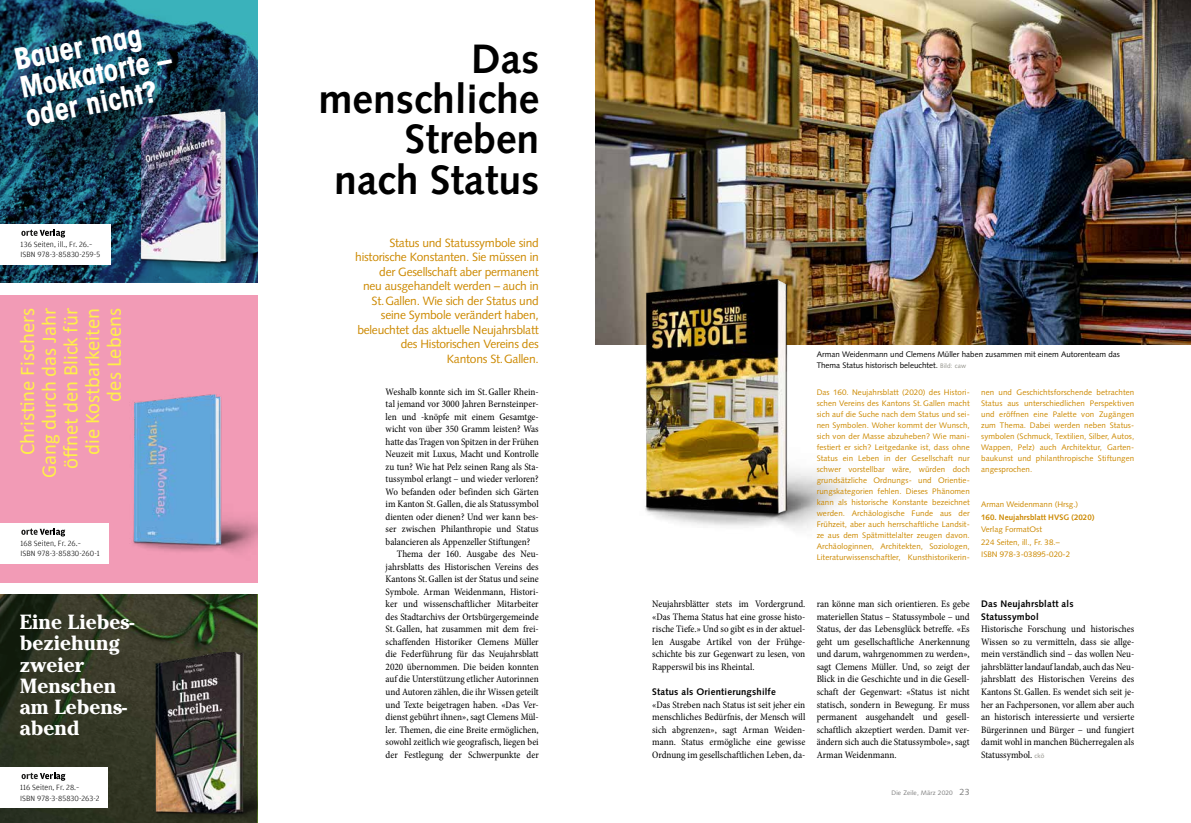
<style>
.page{position:relative;width:1191px;height:823px;background:#fff}
.page>*{position:absolute;margin:0;border:0;box-sizing:border-box;transform-origin:0 0}
.t1{font:700 41px/40px "Syntax LT Std";color:#000;text-align:right}
.t2{font:700 condensed 29px/28.9px "ITC Avant Garde Std";color:#fff}
.t3{font:20.8px/21.6px "Calibri";color:#fff048;text-align:right}
.t4{font:700 20.4px/21.1px "Cheltenham Std";color:#fff}
.t5{font:12px/14.5px "Syntax LT Std";letter-spacing:-.02em;color:#cc8900;text-align:right}
.t6{font:condensed 10px/12.5px "Minion Pro";color:#000;text-align:justify}
.t7{font:700 9.5px/12.5px "Syntax LT Std";letter-spacing:.02em;color:#000}
.t8{font:8px/11px "Syntax LT Std";letter-spacing:.01em;color:#cc8900;text-align:justify}
.t9{font:300 8px/10px "Amplitude";letter-spacing:.005em;color:#000}
.t10{font:8px/11px "Syntax LT Std";color:#000}
.t11{font:700 8px "Syntax LT Std";color:#cc8900}
.t12{font:6.5px "Syntax LT Std";letter-spacing:.02em;color:#7f7f7f}
.s1{font-size:6.5px;color:#919088}
.s2{font-family:"Syntax LT Std";font-stretch:normal;font-size:6.5px;color:#919088}
.s3{font-size:9px}
</style>
<div class="page">
<img style="left:595px;top:0;width:596px;height:344px">
<img style="left:639px;top:279px;width:236px;height:251px">
<img style="left:0;top:0;width:257px;height:279px">
<div style="left:0;top:224px;width:111px;height:41px;background:#fff"></div>
<svg style="left:21px;top:229px;width:44px;height:8px"></svg>
<img style="left:136px;top:109px;width:121px;height:168px">
<div style="left:0;top:295px;width:257px;height:287px;background:#f29bb6"></div>
<img style="left:133px;top:394px;width:124px;height:159px">
<div style="left:0;top:522px;width:108px;height:41px;background:#fff"></div>
<svg style="left:21px;top:528px;width:44px;height:8px"></svg>
<img style="left:0;top:594px;width:257px;height:228px">
<div style="left:0;top:766px;width:108px;height:41px;background:#fff"></div>
<img style="left:151px;top:652px;width:106px;height:170px">
<svg style="left:22px;top:772px;width:43px;height:8px"></svg>
<h2 class="t2" style="left:12px;top:45px;width:155px;rotate:-11deg">Bauer mag<br>Mokkatorte – oder nicht?</h2>
<p class="t9" style="left:21px;top:239px;width:81px">136 Seiten, ill., Fr. 26.–<br>ISBN 978-3-85830-259-5</p>
<h3 class="t3" style="left:16px;top:478px;width:172px;rotate:-90deg">Christine Fischers<br>Gang durch das Jahr öffnet den Blick für die Kostbarkeiten des Lebens</h3>
<p class="t9" style="left:21px;top:538px;width:81px">168 Seiten, Fr. 26.–<br>ISBN 978-3-85830-260-1</p>
<h3 class="t4" style="left:20px;top:611px;width:116px">Eine Liebes&shy;beziehung zweier<br>Menschen am Lebens&shy;abend</h3>
<p class="t9" style="left:20px;top:782px;width:81px">116 Seiten, Fr. 28.–<br>ISBN 978-3-85830-263-2</p>
<h1 class="t1" style="left:318px;top:39px;width:222px">Das menschliche<br>Streben nach Status</h1>
<p class="t5" style="left:355px;top:235px;width:185px">Status und Statussymbole sind historische Konstanten. Sie müssen in der Gesellschaft aber permanent<br>neu ausgehandelt werden – auch in<br>St.Gallen. Wie sich der Status und seine Symbole verändert haben, beleuchtet das aktuelle Neujahrsblatt des Historischen Vereins des<br>Kantons St.Gallen.</p>
<p class="t6" style="left:386px;top:385px;width:155px">Weshalb konnte sich im St.Galler Rhein-</p>
<p class="t6" style="left:386px;top:397px;width:155px">tal jemand vor 3000 Jahren Bernsteinper-</p>
<p class="t6" style="left:386px;top:410px;width:155px">len und -knöpfe mit einem Gesamtge-</p>
<p class="t6" style="left:386px;top:422px;width:155px">wicht von über 350 Gramm leisten? Was</p>
<p class="t6" style="left:386px;top:435px;width:155px">hatte das Tragen von Spitzen in der Frühen</p>
<p class="t6" style="left:386px;top:447px;width:155px">Neuzeit mit Luxus, Macht und Kontrolle</p>
<p class="t6" style="left:386px;top:460px;width:155px">zu tun? Wie hat Pelz seinen Rang als Sta-</p>
<p class="t6" style="left:386px;top:472px;width:155px">tussymbol erlangt – und wieder verloren?</p>
<p class="t6" style="left:386px;top:485px;width:155px">Wo befanden oder befinden sich Gärten</p>
<p class="t6" style="left:386px;top:497px;width:155px">im Kanton St.Gallen, die als Statussymbol</p>
<p class="t6" style="left:386px;top:510px;width:155px">dienten oder dienen? Und wer kann bes-</p>
<p class="t6" style="left:386px;top:522px;width:155px">ser zwischen Philanthropie und Status</p>
<p class="t6" style="left:386px;top:535px;width:146px">balancieren als Appenzeller Stiftungen?</p>
<p class="t6" style="left:397px;top:547px;width:143px">Thema der 160. Ausgabe des Neu-</p>
<p class="t6" style="left:386px;top:560px;width:155px">jahrsblatts des Historischen Vereins des</p>
<p class="t6" style="left:386px;top:572px;width:155px">Kantons St.Gallen ist der Status und seine</p>
<p class="t6" style="left:386px;top:585px;width:155px">Symbole. Arman Weidenmann, Histori-</p>
<p class="t6" style="left:386px;top:597px;width:155px">ker und wissenschaftlicher Mitarbeiter</p>
<p class="t6" style="left:386px;top:610px;width:155px">des Stadtarchivs der Ortsbürgergemeinde</p>
<p class="t6" style="left:386px;top:622px;width:155px">St.Gallen, hat zusammen mit dem frei-</p>
<p class="t6" style="left:386px;top:635px;width:155px">schaffenden Historiker Clemens Müller</p>
<p class="t6" style="left:386px;top:647px;width:155px">die Federführung für das Neujahrsblatt</p>
<p class="t6" style="left:386px;top:660px;width:155px">2020 übernommen. Die beiden konnten</p>
<p class="t6" style="left:386px;top:672px;width:155px">auf die Unterstützung etlicher Autorinnen</p>
<p class="t6" style="left:386px;top:685px;width:155px">und Autoren zählen, die ihr Wissen geteilt</p>
<p class="t6" style="left:386px;top:697px;width:155px">und Texte beigetragen haben. «Das Ver-</p>
<p class="t6" style="left:386px;top:710px;width:155px">dienst gebührt ihnen», sagt Clemens Mül-</p>
<p class="t6" style="left:386px;top:722px;width:155px">ler. Themen, die eine Breite ermöglichen,</p>
<p class="t6" style="left:386px;top:735px;width:155px">sowohl zeitlich wie geografisch, liegen bei</p>
<p class="t6" style="left:386px;top:747px;width:155px">der Festlegung der Schwerpunkte der</p>
<p class="t10" style="left:816px;top:348px;width:305px">Arman Weidenmann und Clemens Müller haben zusammen mit einem Autorenteam das<br>Thema Status historisch beleuchtet. <span class="s1">Bild: caw</span></p>
<p class="t8" style="left:816px;top:386px;width:155px">Das 160. Neujahrsblatt (2020) des Histori&shy;schen Vereins des Kantons St. Gallen macht sich auf die Suche nach dem Status und sei&shy;nen Symbolen. Woher kommt der Wunsch, sich von der Masse abzuheben? Wie mani&shy;festiert er sich? Leitgedanke ist, dass ohne Status ein Leben in der Gesellschaft nur schwer vorstellbar wäre, würden doch grundsätzliche Ordnungs- und Orientie&shy;rungskategorien fehlen. Dieses Phänomen kann als historische Konstante bezeichnet werden. Archäologische Funde aus der Frühzeit, aber auch herrschaftliche Landsit&shy;ze aus dem Spätmittelalter zeugen davon.<br>Archäologinnen, Architekten, Soziologen, Literaturwissenschaftler, Kunsthistorikerin-</p>
<p class="t8" style="left:981px;top:387px;width:155px">nen und Geschichtsforschende betrachten Status aus unterschiedlichen Perspektiven und eröffnen eine Palette von Zugängen zum Thema. Dabei werden neben Status&shy;symbolen (Schmuck, Textilien, Silber, Autos, Wappen, Pelz) auch Architektur, Garten&shy;baukunst und philanthropische Stiftungen angesprochen.</p>
<p class="t8" style="left:981px;top:498px;width:99px">Arman Weidenmann (Hrsg.)</p>
<p class="t11" style="left:981px;top:512px;width:115px">160. Neujahrsblatt HVSG (2020)</p>
<p class="t8" style="left:981px;top:523px;width:90px;line-height:12.5px;text-align:left">Verlag FormatOst<br>224 Seiten, ill., Fr. 38.–<br>ISBN 978-3-03895-020-2</p>
<p class="t6" style="left:652px;top:597px;width:155px">Neujahrsblätter stets im Vordergrund. «Das Thema Status hat eine grosse histo&shy;rische Tiefe.» Und so gibt es in der aktuel&shy;len Ausgabe Artikel von der Frühge&shy;schichte bis zur Gegenwart zu lesen, von Rapperswil bis ins Rheintal.</p>
<p class="t7" style="left:652px;top:685px;width:125px">Status als Orientierungshilfe</p>
<p class="t6" style="left:652px;top:697px;width:155px">«Das Streben nach Status ist seit jeher ein menschliches Bedürfnis, der Mensch will sich abgrenzen», sagt Arman Weiden&shy;mann. Status ermögliche eine gewisse Ordnung im gesellschaftlichen Leben, da-</p>
<p class="t6" style="left:816px;top:597px;width:155px">ran könne man sich orientieren. Es gebe materiellen Status – Statussymbole – und Status, der das Lebensglück betreffe. «Es geht um gesellschaftliche Anerkennung und darum, wahrgenommen zu werden», sagt Clemens Müller. Und, so zeigt der Blick in die Geschichte und in die Gesell&shy;schaft der Gegenwart: «Status ist nicht statisch, sondern in Bewegung. Er muss permanent ausgehandelt und gesell&shy;schaftlich akzeptiert werden. Damit ver&shy;ändern sich auch die Statussymbole», sagt Arman Weidenmann.</p>
<p class="t7" style="left:981px;top:597px;width:94px">Das Neujahrsblatt als<br>Statussymbol</p>
<p class="t6" style="left:981px;top:622px;width:155px">Historische Forschung und historisches Wissen so zu vermitteln, dass sie allge&shy;mein verständlich sind – das wollen Neu&shy;jahrsblätter landauf landab, auch das Neu&shy;jahrsblatt des Historischen Vereins des Kantons St.Gallen. Es wendet sich seit je&shy;her an Fachpersonen, vor allem aber auch an historisch interessierte und versierte Bürgerinnen und Bürger – und fungiert damit wohl in manchen Bücherregalen als Statussymbol. <span class="s2">ckö</span></p>
<p class="t12" style="left:891px;top:788px;width:80px">Die Zeile, März 2020 <span class="s3">23</span></p>
</div>
